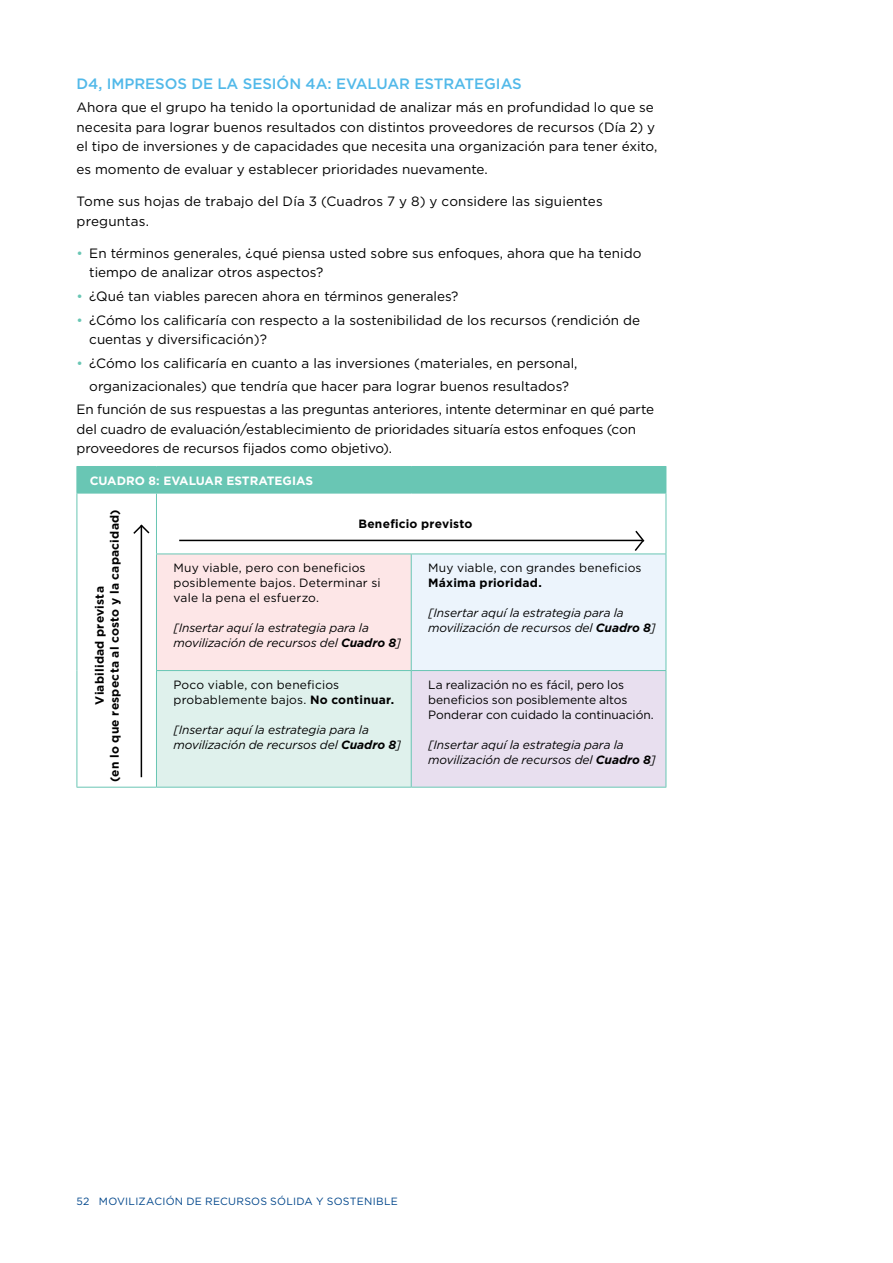
<style>
.page{position:relative;width:893px;height:1263px;background:#fff}
.page>*{position:absolute;margin:0;border:0;box-sizing:border-box;transform-origin:0 0}
.t1{font:500 15px "Gotham";letter-spacing:-.005em;color:#52b9e9}
.t2{font:13.5px/19.5px "Gotham";color:#000}
.t3{font:12px/15px "Gotham";letter-spacing:.01em;color:#000}
.t4{font:italic 12px/15px "Gotham";letter-spacing:-.005em;color:#000}
.t5{font:700 12px/15px "Gotham";letter-spacing:.02em;color:#000;text-align:center}
.t6{font:700 12px "Gotham";color:#fff}
.t7{font:10.5px "Gotham";letter-spacing:.02em;color:#00468b}
.s1{color:#69c6b4}
.s2{font-weight:700}
</style>
<div class="page">
<svg style="left:78px;top:494px;width:588px;height:293px"></svg>
<div style="left:156px;top:554px;width:255px;height:116px;background:#fde6e7"></div>
<div style="left:411px;top:554px;width:255px;height:116px;background:#ecf4fc"></div>
<div style="left:156px;top:670px;width:255px;height:117px;background:#dff1ec"></div>
<div style="left:411px;top:670px;width:255px;height:117px;background:#e8dfef"></div>
<hr style="left:411px;top:554px;width:1px;height:116px;background:#69c6b4">
<hr style="left:666px;top:554px;width:1px;height:116px;background:#69c6b4">
<hr style="left:411px;top:671px;width:1px;height:116px;background:#69c6b4">
<hr style="left:666px;top:671px;width:1px;height:116px;background:#69c6b4">
<hr style="left:156px;top:787px;width:255px;height:1px;background:#69c6b4">
<hr style="left:411px;top:787px;width:255px;height:1px;background:#69c6b4">
<hr style="left:156px;top:670px;width:255px;height:1px;background:#69c6b4">
<hr style="left:411px;top:670px;width:255px;height:1px;background:#69c6b4">
<hr style="left:156px;top:493px;width:255px;height:1px;background:#69c6b4">
<hr style="left:411px;top:493px;width:255px;height:1px;background:#69c6b4">
<hr style="left:666px;top:493px;width:1px;height:60px;background:#69c6b4">
<hr style="left:156px;top:553px;width:255px;height:1px;background:#69c6b4">
<hr style="left:411px;top:553px;width:255px;height:1px;background:#69c6b4">
<hr style="left:77px;top:493px;width:79px;height:1px;background:#69c6b4">
<hr style="left:77px;top:493px;width:1px;height:61px;background:#69c6b4">
<hr style="left:156px;top:493px;width:1px;height:60px;background:#69c6b4">
<hr style="left:77px;top:554px;width:1px;height:116px;background:#69c6b4">
<hr style="left:156px;top:554px;width:1px;height:116px;background:#69c6b4">
<hr style="left:77px;top:670px;width:1px;height:117px;background:#69c6b4">
<hr style="left:156px;top:671px;width:1px;height:116px;background:#69c6b4">
<hr style="left:77px;top:787px;width:79px;height:1px;background:#69c6b4">
<div style="left:77px;top:466px;width:590px;height:27px;background:#69c6b4"></div>
<svg style="left:132px;top:523px;width:19px;height:12px"></svg>
<hr style="left:141px;top:525px;width:1px;height:252px;background:#000">
<hr style="left:179px;top:540px;width:463px;height:1px;background:#000">
<svg style="left:633px;top:529px;width:13px;height:24px"></svg>
<p class="t1" style="left:77px;top:73px;width:447px">D4, IMPRESOS DE LA SESIÓN 4A: EVALUAR ESTRATEGIAS</p>
<p class="t2" style="left:77px;top:97px;width:583px">Ahora que el grupo ha tenido la oportunidad de analizar más en profundidad lo que se necesita para lograr buenos resultados con distintos proveedores de recursos (Día 2) y el tipo de inversiones y de capacidades que necesita una organización para tener éxito,</p>
<p class="t2" style="left:77px;top:159px;width:413px">es momento de evaluar y establecer prioridades nuevamente.</p>
<p class="t2" style="left:77px;top:191px;width:528px">Tome sus hojas de trabajo del Día 3 (Cuadros 7 y 8) y considere las siguientes preguntas.</p>
<p class="t2" style="left:89px;top:243px;width:554px;text-indent:-13px"><span class="s1">•</span> En términos generales, ¿qué piensa usted sobre sus enfoques, ahora que ha tenido tiempo de analizar otros aspectos?</p>
<p class="t2" style="left:77px;top:286px;width:383px"><span class="s1">•</span> ¿Qué tan viables parecen ahora en términos generales?</p>
<p class="t2" style="left:89px;top:310px;width:552px;text-indent:-13px"><span class="s1">•</span> ¿Cómo los calificaría con respecto a la sostenibilidad de los recursos (rendición de cuentas y diversificación)?</p>
<p class="t2" style="left:77px;top:352px;width:503px;line-height:22.5px;text-align:center"><span class="s1">•</span> ¿Cómo los calificaría en cuanto a las inversiones (materiales, en personal, organizacionales) que tendría que hacer para lograr buenos resultados?</p>
<p class="t2" style="left:77px;top:399px;width:579px">En función de sus respuestas a las preguntas anteriores, intente determinar en qué parte del cuadro de evaluación/establecimiento de prioridades situaría estos enfoques (con proveedores de recursos fijados como objetivo).</p>
<p class="t6" style="left:90px;top:472px;width:225px">CUADRO 8: EVALUAR ESTRATEGIAS</p>
<p class="t5" style="left:358px;top:516px;width:116px">Beneficio previsto</p>
<p class="t3" style="left:173px;top:560px;width:209px">Muy viable, pero con beneficios posiblemente bajos. Determinar si vale la pena el esfuerzo.</p>
<p class="t4" style="left:173px;top:620px;width:229px">[Insertar aquí la estrategia para la movilización de recursos del <span class="s2">Cuadro 8</span>]</p>
<p class="t5" style="left:92px;top:782px;width:274px;rotate:-90deg">Viabilidad prevista<br>(en lo que respecta al costo y la capacidad)</p>
<p class="t3" style="left:428px;top:560px;width:215px">Muy viable, con grandes beneficios</p>
<p class="t5" style="left:428px;top:575px;width:115px">Máxima prioridad.</p>
<p class="t4" style="left:428px;top:605px;width:229px">[Insertar aquí la estrategia para la movilización de recursos del <span class="s2">Cuadro 8</span>]</p>
<p class="t3" style="left:428px;top:677px;width:227px">La realización no es fácil, pero los beneficios son posiblemente altos<br>Ponderar con cuidado la continuación.</p>
<p class="t4" style="left:428px;top:737px;width:229px">[Insertar aquí la estrategia para la movilización de recursos del <span class="s2">Cuadro 8</span>]</p>
<p class="t3" style="left:173px;top:677px;width:222px">Poco viable, con beneficios probablemente bajos. <span class="s2">No continuar.</span></p>
<p class="t4" style="left:173px;top:722px;width:229px">[Insertar aquí la estrategia para la movilización de recursos del <span class="s2">Cuadro 8</span>]</p>
<p class="t7" style="left:77px;top:1195px;width:323px">52 MOVILIZACIÓN DE RECURSOS SÓLIDA Y SOSTENIBLE</p>
</div>
